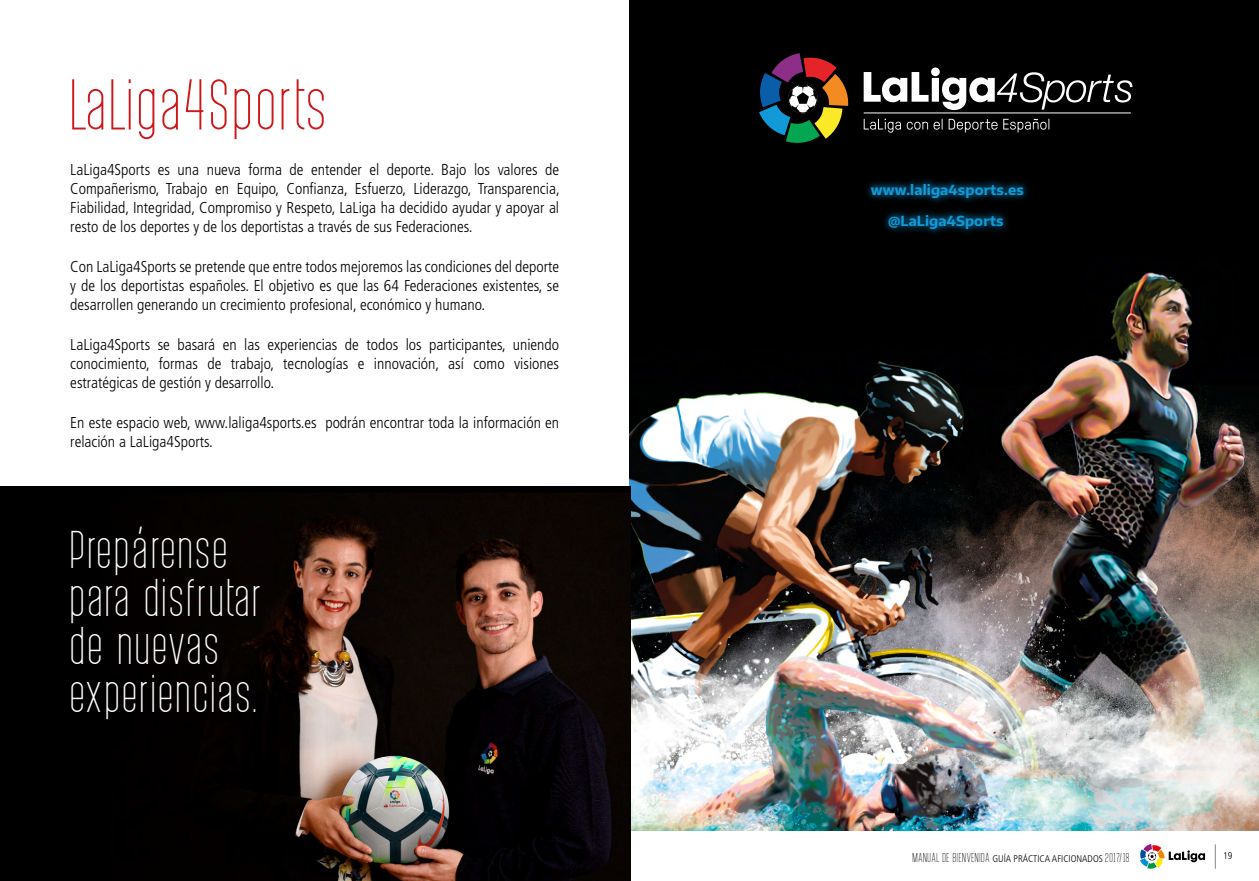
<style>
.page{position:relative;width:1259px;height:881px;background:#fff}
.page>*{position:absolute;margin:0;border:0;box-sizing:border-box;transform-origin:0 0}
.t1{font:300 54px "Post Scriptum";letter-spacing:-.03em;color:#cd171a}
.t2{font:300 39.9px/48px "Post Scriptum";letter-spacing:-.03em;color:#fff}
.t3{font:300 condensed 15.75px/18.9px "Frutiger LT Std";color:#000;text-align:justify}
.t4{font:700 13.8px "Encode Sans";letter-spacing:.01em;color:#119ad7}
.t5{font:300 9.75px "Post Scriptum";letter-spacing:-.03em;color:#000}
.t6{font:300 condensed 9.75px "Frutiger LT Std";color:#000}
.s1{font-family:"Frutiger LT Std";font-stretch:condensed}
</style>
<div class="page">
<img style="left:629px;top:0;width:630px;height:831px">
<svg style="left:863px;top:176px;width:168px;height:30px;background:#001620"></svg>
<svg style="left:881px;top:207px;width:129px;height:30px;background:#001721"></svg>
<svg style="left:863px;top:67px;width:269px;height:43px"></svg>
<svg style="left:759px;top:53px;width:89px;height:90px;background:#47453b"></svg>
<hr style="left:863px;top:113px;width:267px;height:1px;background:#fff">
<svg style="left:863px;top:119px;width:79px;height:14px"></svg>
<svg style="left:948px;top:119px;width:49px;height:13px"></svg>
<svg style="left:1003px;top:119px;width:46px;height:13px"></svg>
<svg style="left:1215px;top:844px;width:1px;height:24px"></svg>
<svg style="left:1140px;top:844px;width:65px;height:24px"></svg>
<img style="left:0;top:486px;width:630px;height:394px">
<h1 class="t1" style="left:70px;top:62px;width:261px">LaLiga4Sports</h1>
<p class="t3" style="left:70px;top:160px;width:491px">LaLiga4Sports es una nueva forma de entender el deporte. Bajo los valores de Compañerismo, Trabajo en Equipo, Confianza, Esfuerzo, Liderazgo, Transparencia, Fiabilidad, Integridad, Compromiso y Respeto, LaLiga ha decidido ayudar y apoyar al resto de los deportes y de los deportistas a través de sus Federaciones.</p>
<p class="t3" style="left:70px;top:257px;width:490px">Con LaLiga4Sports se pretende que entre todos mejoremos las condiciones del deporte y de los deportistas españoles. El objetivo es que las 64 Federaciones existentes, se desarrollen generando un crecimiento profesional, económico y humano.</p>
<p class="t3" style="left:70px;top:335px;width:490px">LaLiga4Sports se basará en las experiencias de todos los participantes, uniendo conocimiento, formas de trabajo, tecnologías e innovación, así como visiones estratégicas de gestión y desarrollo.</p>
<p class="t3" style="left:70px;top:413px;width:490px">En este espacio web, www.laliga4sports.es podrán encontrar toda la información en relación a LaLiga4Sports.</p>
<h2 class="t2" style="left:70px;top:525px;width:194px">Prepárense para disfrutar de nuevas experiencias.</h2>
<p class="t4" style="left:870px;top:180px;width:154px">www.laliga4sports.es</p>
<p class="t4" style="left:888px;top:212px;width:117px">@LaLiga4Sports</p>
<p class="t5" style="left:912px;top:849px;width:219px">MANUAL DE BIENVENIDA <span class="s1">GUÍA PRÁCTICA AFICIONADOS</span> 2017/18</p>
<p class="t6" style="left:1223px;top:850px;width:11px">19</p>
</div>
